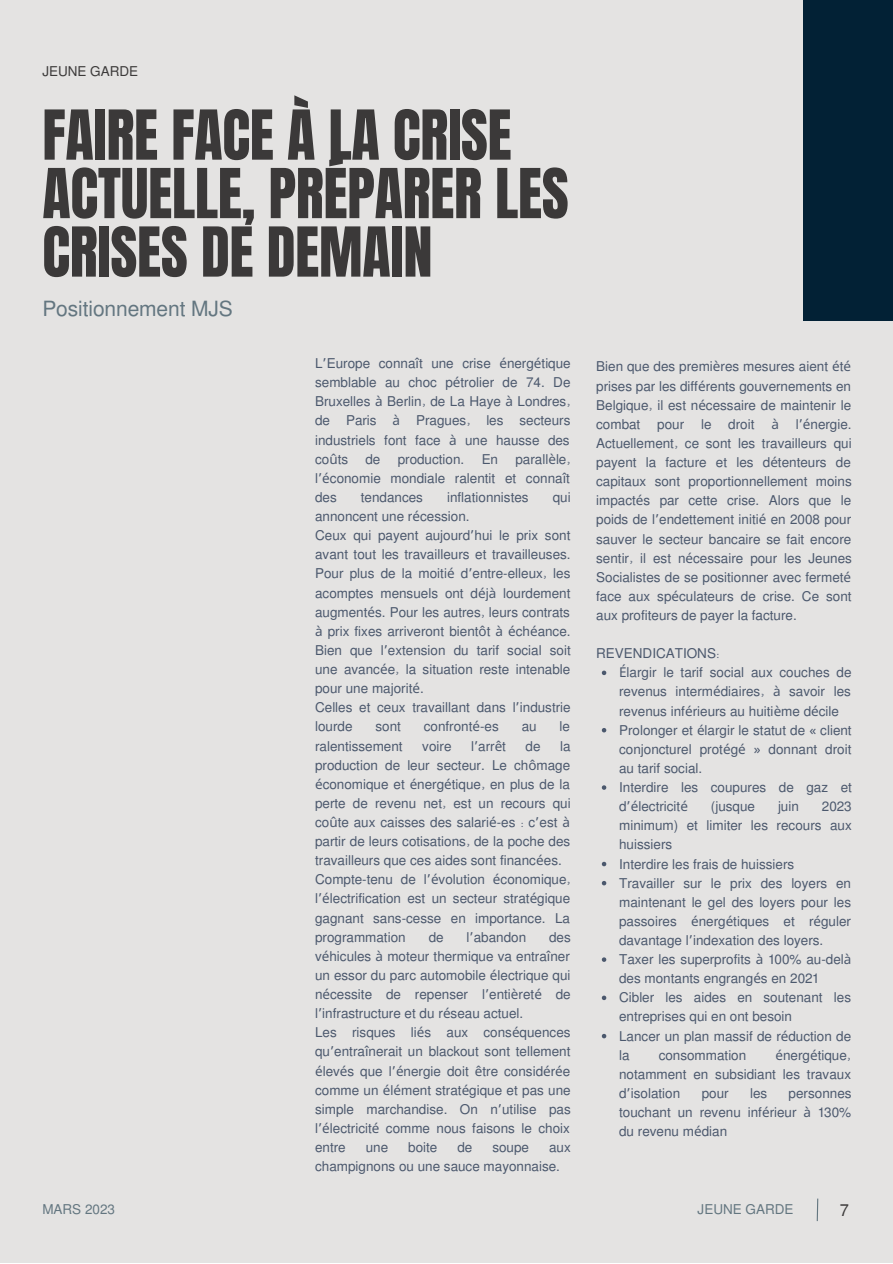
<style>
.page{position:relative;width:893px;height:1264px;background:#fff}
.page>*{position:absolute;margin:0;border:0;box-sizing:border-box;transform-origin:0 0}
.t1{font:58.5px/58.5px "Anton";letter-spacing:-.005em;color:#3b3939}
.t2{font:21px "Mukti";letter-spacing:-.005em;color:#637680}
.t3{font:16.5px "Mukti";color:#3b3939}
.t4{font:13.5px/19px "Mukti";color:#4b586d}
.t5{font:13.5px "Mukti";color:#637680}
.t6{font:13.5px "Mukti";color:#3b3939}
.s1{font-family:"Noto Sans Gurmukhi"}
.s2{font-family:"Noto Sans"}
</style>
<div class="page">
<div style="left:0;top:0;width:892px;height:1262px;background:#e4e3e2"></div>
<svg style="left:816px;top:1198px;width:2px;height:24px"></svg>
<div style="left:803px;top:0;width:89px;height:320px;background:#022135"></div>
<svg style="left:601px;top:670px;width:5px;height:5px"></svg>
<svg style="left:601px;top:728px;width:5px;height:4px"></svg>
<svg style="left:601px;top:785px;width:5px;height:4px"></svg>
<svg style="left:601px;top:861px;width:5px;height:5px"></svg>
<svg style="left:601px;top:881px;width:5px;height:4px"></svg>
<svg style="left:601px;top:957px;width:5px;height:4px"></svg>
<svg style="left:601px;top:995px;width:5px;height:5px"></svg>
<svg style="left:601px;top:1033px;width:5px;height:5px"></svg>
<p class="t6" style="left:42px;top:62px;width:97px">JEUNE GARDE</p>
<h1 class="t1" style="left:42px;top:107px;width:528px">FAIRE FACE À LA CRISE<br>ACTUELLE, PRÉPARER LES<br>CRISES DE DEMAIN</h1>
<h2 class="t2" style="left:42px;top:294px;width:192px">Positionnement MJS</h2>
<p class="t4" style="left:315px;top:353px;width:257px;text-align:justify">L<span class="s1">’</span>Europe conna<span class="s2">î</span>t une crise <span class="s2">é</span>nerg<span class="s2">é</span>tique semblable au choc p<span class="s2">é</span>trolier de 74. De Bruxelles <span class="s2">à</span> Berlin, de La Haye <span class="s2">à</span> Londres, de Paris <span class="s2">à</span> Pragues, les secteurs industriels font face <span class="s2">à</span> une hausse des co<span class="s2">û</span>ts</p>
<p class="t4" style="left:315px;top:449px;width:257px;text-align:justify;text-indent:200px">parall<span class="s2">è</span>le, l<span class="s1">’</span><span class="s2">é</span>conomie mondiale ralentit et conna<span class="s2">î</span>t des</p>
<p class="t4" style="left:365px;top:449px;width:16px">de</p>
<p class="t4" style="left:397px;top:449px;width:68px">production.</p>
<p class="t4" style="left:481px;top:449px;width:18px">En</p>
<p class="t4" style="left:361px;top:487px;width:64px">tendances</p>
<p class="t4" style="left:447px;top:487px;width:83px">inflationnistes</p>
<p class="t4" style="left:552px;top:487px;width:19px">qui</p>
<p class="t4" style="left:315px;top:506px;width:257px">annoncent une r<span class="s2">é</span>cession.<br>Ceux qui payent aujourd<span class="s1">’</span>hui le prix sont avant tout les travailleurs et travailleuses.<br>Pour plus de la moiti<span class="s2">é</span> d<span class="s1">’</span>entre-elleux, les acomptes mensuels ont d<span class="s2">é</span>j<span class="s2">à</span> lourdement augment<span class="s2">é</span>s. Pour les autres, leurs contrats <span class="s2">à</span> prix fixes arriveront bient<span class="s2">ô</span>t <span class="s2">à é</span>ch<span class="s2">é</span>ance.<br>Bien que l<span class="s1">’</span>extension du tarif social soit une avanc<span class="s2">é</span>e, la situation reste intenable pour une majorit<span class="s2">é</span>.<br>Celles et ceux travaillant dans l<span class="s1">’</span>industrie lourde</p>
<p class="t4" style="left:375px;top:716px;width:27px">sont</p>
<p class="t4" style="left:424px;top:716px;width:77px">confront<span class="s2">é</span>-es</p>
<p class="t4" style="left:521px;top:716px;width:16px">au</p>
<p class="t4" style="left:559px;top:716px;width:12px">le</p>
<p class="t4" style="left:315px;top:735px;width:89px">ralentissement</p>
<p class="t4" style="left:422px;top:735px;width:31px">voire</p>
<p class="t4" style="left:471px;top:735px;width:37px">l<span class="s1">’</span>arr<span class="s2">ê</span>t</p>
<p class="t4" style="left:525px;top:735px;width:16px">de</p>
<p class="t4" style="left:315px;top:735px;width:257px;text-indent:245px">la production de leur secteur. Le ch<span class="s2">ô</span>mage <span class="s2">é</span>conomique et <span class="s2">é</span>nerg<span class="s2">é</span>tique, en plus de la perte de revenu net, est un recours qui co<span class="s2">û</span>te aux caisses des salari<span class="s2">é</span>-es : c<span class="s1">’</span>est <span class="s2">à </span>partir de leurs cotisations, de la poche des travailleurs que ces aides sont financ<span class="s2">é</span>es.<br>Compte-tenu de l<span class="s1">’</span><span class="s2">é</span>volution <span class="s2">é</span>conomique, l<span class="s1">’</span><span class="s2">é</span>lectrification est un secteur strat<span class="s2">é</span>gique gagnant sans-cesse en importance. La programmation</p>
<p class="t4" style="left:428px;top:926px;width:16px">de</p>
<p class="t4" style="left:466px;top:926px;width:61px">l<span class="s1">’</span>abandon</p>
<p class="t4" style="left:315px;top:926px;width:257px;text-indent:234px">des v<span class="s2">é</span>hicules <span class="s2">à</span> moteur thermique va entra<span class="s2">î</span>ner un essor du parc automobile <span class="s2">é</span>lectrique qui n<span class="s2">é</span>cessite de repenser l<span class="s1">’</span>enti<span class="s2">è</span>ret<span class="s2">é</span> de l<span class="s1">’</span>infrastructure et du r<span class="s2">é</span>seau actuel.<br>Les risques li<span class="s2">é</span>s aux cons<span class="s2">é</span>quences qu<span class="s1">’</span>entra<span class="s2">î</span>nerait un blackout sont tellement <span class="s2">é</span>lev<span class="s2">é</span>s que l<span class="s1">’</span><span class="s2">é</span>nergie doit <span class="s2">ê</span>tre consid<span class="s2">é</span>r<span class="s2">é</span>e comme un <span class="s2">é</span>l<span class="s2">é</span>ment strat<span class="s2">é</span>gique et pas une simple marchandise. On n<span class="s1">’</span>utilise pas l<span class="s1">’</span><span class="s2">é</span>lectricit<span class="s2">é</span> comme nous faisons le choix entre</p>
<p class="t4" style="left:366px;top:1136px;width:24px">une</p>
<p class="t4" style="left:408px;top:1136px;width:31px">boite</p>
<p class="t4" style="left:457px;top:1136px;width:16px">de</p>
<p class="t4" style="left:492px;top:1136px;width:38px">soupe</p>
<p class="t4" style="left:315px;top:1136px;width:257px;text-indent:234px">aux champignons ou une sauce mayonnaise.</p>
<p class="t4" style="left:596px;top:356px;width:257px;text-align:justify">Bien que des premi<span class="s2">è</span>res mesures aient <span class="s2">é</span>t<span class="s2">é </span>prises par les diff<span class="s2">é</span>rents gouvernements en Belgique, il est n<span class="s2">é</span>cessaire de maintenir le combat pour le droit <span class="s2">à</span> l<span class="s1">’</span><span class="s2">é</span>nergie.<br>Actuellement, ce sont les travailleurs qui payent la facture et les d<span class="s2">é</span>tenteurs de capitaux sont proportionnellement moins impact<span class="s2">é</span>s par cette crise. Alors que le poids de l<span class="s1">’</span>endettement initi<span class="s2">é</span> en 2008 pour sauver le secteur bancaire se fait encore sentir, il est n<span class="s2">é</span>cessaire pour les Jeunes Socialistes de se positionner avec fermet<span class="s2">é </span>face aux sp<span class="s2">é</span>culateurs de crise. Ce sont aux profiteurs de payer la facture.</p>
<p class="t4" style="left:596px;top:643px;width:125px">REVENDICATIONS:</p>
<p class="t4" style="left:619px;top:662px;width:234px"><span class="s2">É</span>largir le tarif social aux couches de revenus interm<span class="s2">é</span>diaires, <span class="s2">à</span> savoir les revenus inf<span class="s2">é</span>rieurs au huiti<span class="s2">è</span>me d<span class="s2">é</span>cile<br>Prolonger et <span class="s2">é</span>largir le statut de <span class="s2">«</span> client conjoncturel prot<span class="s2">é</span>g<span class="s2">é »</span> donnant droit au tarif social.<br>Interdire les coupures de gaz et d<span class="s1">’</span><span class="s2">é</span>lectricit<span class="s2">é</span></p>
<p class="t4" style="left:710px;top:796px;width:46px">(jusque</p>
<p class="t4" style="left:778px;top:796px;width:22px">juin</p>
<p class="t4" style="left:619px;top:796px;width:234px;text-indent:203px">2023 minimum) et limiter les recours aux huissiers<br>Interdire les frais de huissiers<br>Travailler sur le prix des loyers en maintenant le gel des loyers pour les passoires <span class="s2">é</span>nerg<span class="s2">é</span>tiques et r<span class="s2">é</span>guler davantage l<span class="s1">’</span>indexation des loyers.<br>Taxer les superprofits <span class="s2">à</span> 100% au-del<span class="s2">à </span>des montants engrang<span class="s2">é</span>s en 2021<br>Cibler les aides en soutenant les entreprises qui en ont besoin<br>Lancer un plan massif de r<span class="s2">é</span>duction de la</p>
<p class="t4" style="left:619px;top:1044px;width:233px;text-align:justify;text-indent:156px"><span class="s2">é</span>nerg<span class="s2">é</span>tique, notamment en subsidiant les travaux d<span class="s1">’</span>isolation</p>
<p class="t4" style="left:658px;top:1044px;width:89px">consommation</p>
<p class="t4" style="left:701px;top:1082px;width:28px">pour</p>
<p class="t4" style="left:750px;top:1082px;width:19px">les</p>
<p class="t4" style="left:619px;top:1082px;width:234px;text-align:justify;text-indent:169px">personnes touchant un revenu inf<span class="s2">é</span>rieur <span class="s2">à</span> 130% du revenu m<span class="s2">é</span>dian</p>
<p class="t5" style="left:42px;top:1199px;width:74px">MARS 2023</p>
<p class="t3" style="left:839px;top:1198px;width:11px">7</p>
<p class="t5" style="left:697px;top:1199px;width:97px">JEUNE GARDE</p>
</div>
